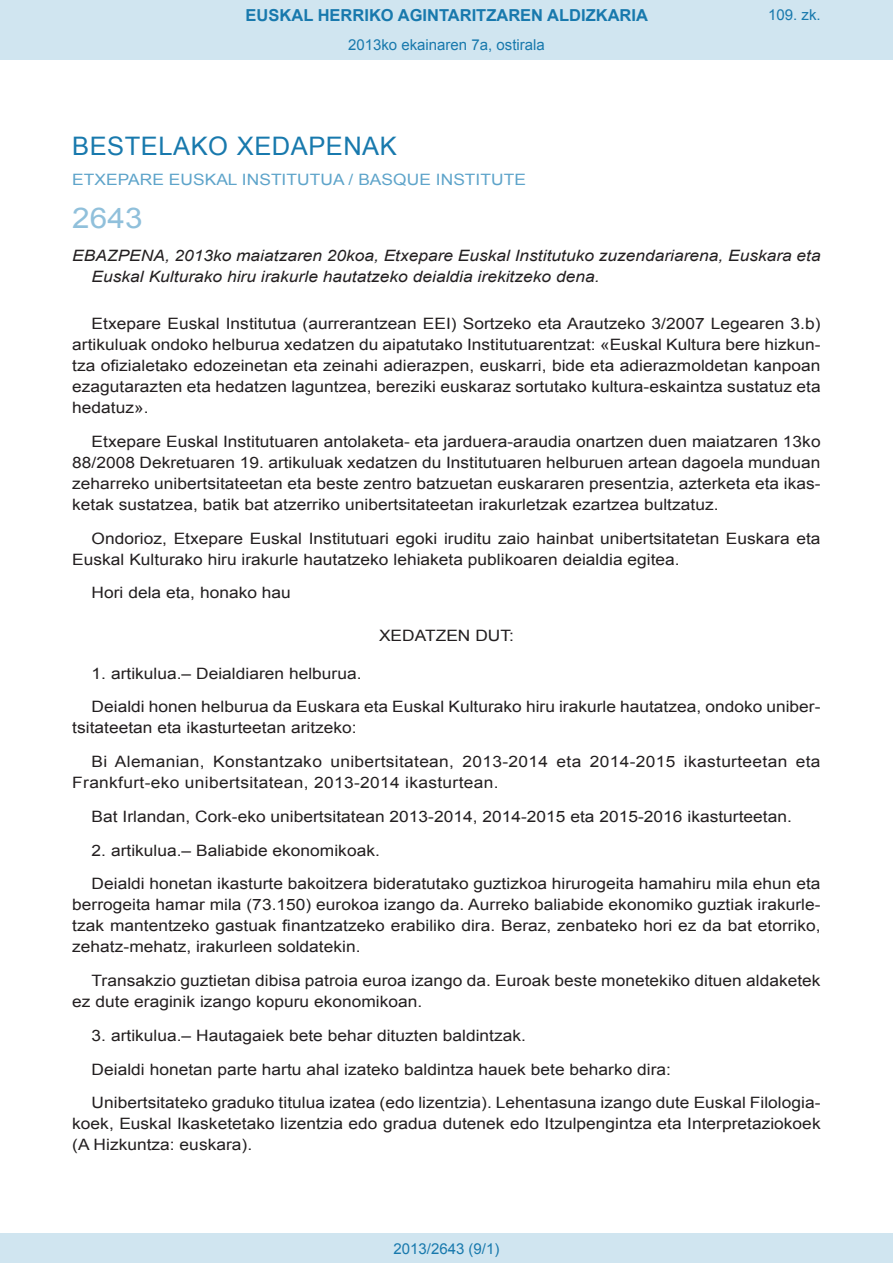
<style>
.page{position:relative;width:893px;height:1263px;background:#fff}
.page>*{position:absolute;margin:0;border:0;box-sizing:border-box;transform-origin:0 0}
.BOPVOrden{font:28.5px "Arial";color:#90c0db;scale:1.11 1}
.BOPVSeccion{font:25.5px "Arial";letter-spacing:.02em;color:#1879ad}
.t1{font:700 16.5px "Arial";color:#1879ad}
.BOPVDetalle{font:15.6px/21px "Arial";color:#231f20;text-align:justify;scale:1.11 1}
.BOPVTitulo{font:italic 15.6px/21px "Arial";color:#231f20;scale:1.11 1}
.BOPVDetalle-2{font:15.6px/21px "Arial";letter-spacing:.02em;color:#231f20;scale:1.11 1}
.BOPVOrganismo{font:15.6px "Arial";letter-spacing:.005em;color:#5ea4ca;scale:1.11 1}
.BOPVClave{font:15.6px "Arial";color:#231f20;scale:1.11 1}
.Paginacion_Centro{font:15px "Arial";color:#1879ad}
</style>
<div class="page">
<div style="left:0;top:0;width:893px;height:60px;background:#d0e5f0"></div>
<div style="left:0;top:1233px;width:893px;height:30px;background:#d0e5f0"></div>
<p class="t1" style="left:246px;top:4px;width:404px">EUSKAL HERRIKO AGINTARITZAREN ALDIZKARIA</p>
<p class="Paginacion_Centro" style="left:348px;top:35px;width:198px">2013ko ekainaren 7a, ostirala</p>
<p class="Paginacion_Centro" style="left:768px;top:5px;width:54px">109. zk.</p>
<p class="BOPVSeccion" style="left:72px;top:129px;width:326px">BESTELAKO XEDAPENAK</p>
<p class="BOPVOrganismo" style="left:72px;top:169px;width:410px">ETXEPARE EUSKAL INSTITUTUA / BASQUE INSTITUTE</p>
<p class="BOPVOrden" style="left:72px;top:199px;width:65px">2643</p>
<p class="BOPVTitulo" style="left:92px;top:246px;width:658px;text-indent:-19px">EBAZPENA, 2013ko maiatzaren 20koa, Etxepare Euskal Institutuko zuzendariarena, Euskara eta<br>Euskal Kulturako hiru irakurle hautatzeko deialdia irekitzeko dena.</p>
<p class="BOPVDetalle" style="left:72px;top:313px;width:676px;text-indent:19px">Etxepare Euskal Institutua (aurrerantzean EEI) Sortzeko eta Arautzeko 3/2007 Legearen 3.b) artikuluak ondoko helburua xedatzen du aipatutako Institutuarentzat: «Euskal Kultura bere hizkun&shy;tza ofizialetako edozeinetan eta zeinahi adierazpen, euskarri, bide eta adierazmoldetan kanpoan ezagutarazten eta hedatzen laguntzea, bereziki euskaraz sortutako kultura-eskaintza sustatuz eta hedatuz».</p>
<p class="BOPVDetalle" style="left:72px;top:431px;width:676px;text-indent:19px">Etxepare Euskal Institutuaren antolaketa- eta jarduera-araudia onartzen duen maiatzaren 13ko 88/2008 Dekretuaren 19. artikuluak xedatzen du Institutuaren helburuen artean dagoela munduan zeharreko unibertsitateetan eta beste zentro batzuetan euskararen presentzia, azterketa eta ikas&shy;ketak sustatzea, batik bat atzerriko unibertsitateetan irakurletzak ezartzea bultzatuz.</p>
<p class="BOPVDetalle" style="left:72px;top:528px;width:676px;text-indent:19px">Ondorioz, Etxepare Euskal Institutuari egoki iruditu zaio hainbat unibertsitatetan Euskara eta<br>Euskal Kulturako hiru irakurle hautatzeko lehiaketa publikoaren deialdia egitea.</p>
<p class="BOPVDetalle" style="left:92px;top:582px;width:181px">Hori dela eta, honako hau</p>
<p class="BOPVClave" style="left:379px;top:625px;width:123px">XEDATZEN DUT:</p>
<p class="BOPVDetalle" style="left:92px;top:663px;width:245px">1. artikulua.– Deialdiaren helburua.</p>
<p class="BOPVDetalle" style="left:72px;top:696px;width:676px;text-indent:19px">Deialdi honen helburua da Euskara eta Euskal Kulturako hiru irakurle hautatzea, ondoko uniber&shy;tsitateetan eta ikasturteetan aritzeko:</p>
<p class="BOPVDetalle-2" style="left:72px;top:751px;width:676px;text-indent:19px">Bi Alemanian, Konstantzako unibertsitatean, 2013-2014 eta 2014-2015 ikasturteetan eta<br>Frankfurt-eko unibertsitatean, 2013-2014 ikasturtean.</p>
<p class="BOPVDetalle" style="left:92px;top:806px;width:632px">Bat Irlandan, Cork-eko unibertsitatean 2013-2014, 2014-2015 eta 2015-2016 ikasturteetan.</p>
<p class="BOPVDetalle" style="left:92px;top:840px;width:261px">2. artikulua.– Baliabide ekonomikoak.</p>
<p class="BOPVDetalle" style="left:72px;top:873px;width:676px;text-indent:19px">Deialdi honetan ikasturte bakoitzera bideratutako guztizkoa hirurogeita hamahiru mila ehun eta berrogeita hamar mila (73.150) eurokoa izango da. Aurreko baliabide ekonomiko guztiak irakurle&shy;tzak mantentzeko gastuak finantzatzeko erabiliko dira. Beraz, zenbateko hori ez da bat etorriko, zehatz-mehatz, irakurleen soldatekin.</p>
<p class="BOPVDetalle" style="left:72px;top:970px;width:676px;text-indent:19px">Transakzio guztietan dibisa patroia euroa izango da. Euroak beste monetekiko dituen aldaketek ez dute eraginik izango kopuru ekonomikoan.</p>
<p class="BOPVDetalle" style="left:92px;top:1025px;width:393px">3. artikulua.– Hautagaiek bete behar dituzten baldintzak.</p>
<p class="BOPVDetalle" style="left:92px;top:1059px;width:523px">Deialdi honetan parte hartu ahal izateko baldintza hauek bete beharko dira:</p>
<p class="BOPVDetalle" style="left:72px;top:1092px;width:676px;text-indent:19px">Unibertsitateko graduko titulua izatea (edo lizentzia). Lehentasuna izango dute Euskal Filologia&shy;koek, Euskal Ikasketetako lizentzia edo gradua dutenek edo Itzulpengintza eta Interpretaziokoek (A Hizkuntza: euskara).</p>
<p class="Paginacion_Centro" style="left:393px;top:1238px;width:107px">2013/2643 (9/1)</p>
</div>
